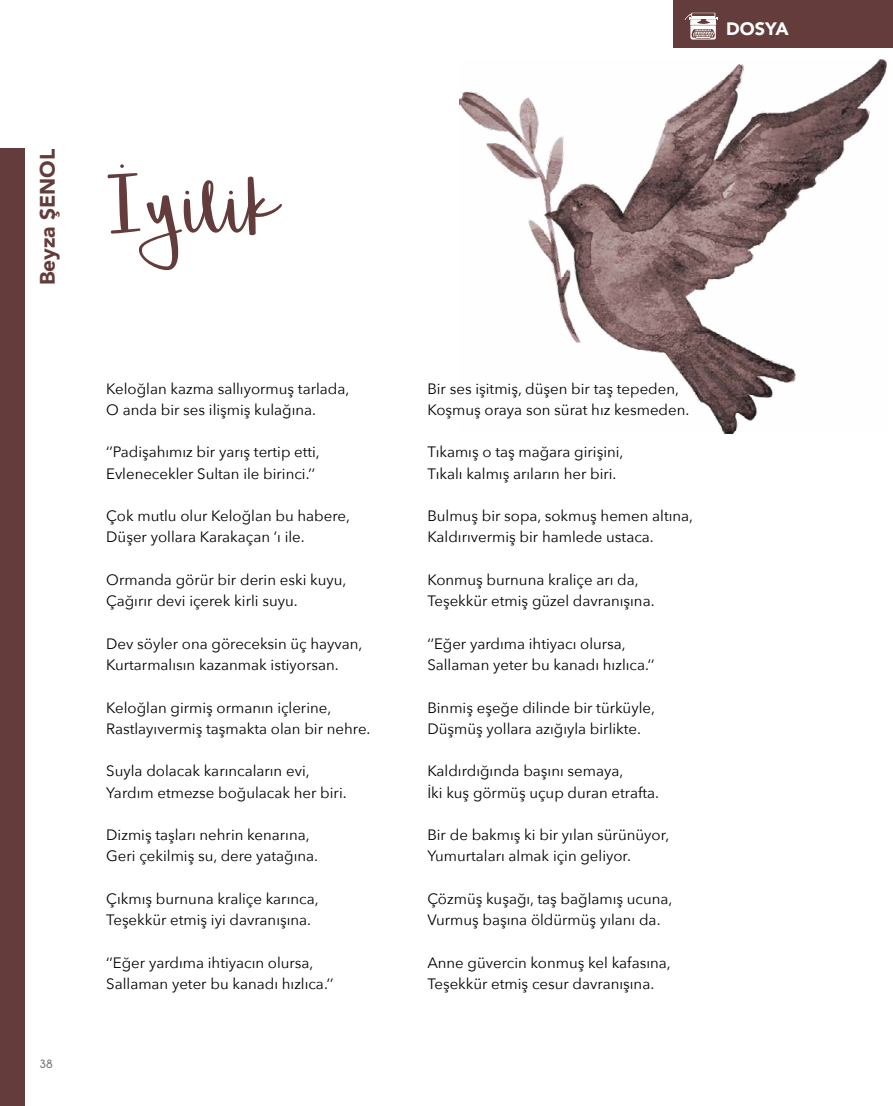
<style>
.page{position:relative;width:893px;height:1106px;background:#fff}
.page>*{position:absolute;margin:0;border:0;box-sizing:border-box;transform-origin:0 0}
.t1{font:135px "Shorthalt";color:#643c3b}
.t2{font:900 21px "Avenir";color:#643c3b}
.t3{font:900 18px "Avenir";color:#fff}
.t4{font:15px/21.3px "Avenir Next";color:#000}
.t5{font:700 12px "Champagne&Limousines";color:#777776}
</style>
<div class="page">
<div style="left:0;top:149px;width:24px;height:957px;background:#643c3b"></div>
<img style="left:459px;top:60px;width:427px;height:374px">
<div style="left:673px;top:0;width:220px;height:48px;background:#643c3b"></div>
<svg style="left:684px;top:13px;width:34px;height:27px"></svg>
<h2 class="t2" style="left:30px;top:285px;width:138px;rotate:-90deg">Beyza ŞENOL</h2>
<p class="t5" style="left:39px;top:1057px;width:15px">38</p>
<h1 class="t1" style="left:106px;top:150px;width:170px">İyilik</h1>
<p class="t4" style="left:106px;top:377px;width:245px">Keloğlan kazma sallıyormuş tarlada,<br>O anda bir ses ilişmiş kulağına.</p>
<p class="t4" style="left:106px;top:441px;width:215px">‘’Padişahımız bir yarış tertip etti,<br>Evlenecekler Sultan ile birinci.’’</p>
<p class="t4" style="left:106px;top:504px;width:245px">Çok mutlu olur Keloğlan bu habere,<br>Düşer yollara Karakaçan ’ı ile.</p>
<p class="t4" style="left:106px;top:568px;width:242px">Ormanda görür bir derin eski kuyu,<br>Çağırır devi içerek kirli suyu.</p>
<p class="t4" style="left:106px;top:632px;width:258px">Dev söyler ona göreceksin üç hayvan,<br>Kurtarmalısın kazanmak istiyorsan.</p>
<p class="t4" style="left:106px;top:696px;width:266px">Keloğlan girmiş ormanın içlerine,<br>Rastlayıvermiş taşmakta olan bir nehre.</p>
<p class="t4" style="left:106px;top:760px;width:242px">Suyla dolacak karıncaların evi,<br>Yardım etmezse boğulacak her biri.</p>
<p class="t4" style="left:106px;top:823px;width:213px">Dizmiş taşları nehrin kenarına,<br>Geri çekilmiş su, dere yatağına.</p>
<p class="t4" style="left:106px;top:887px;width:214px">Çıkmış burnuna kraliçe karınca,<br>Teşekkür etmiş iyi davranışına.</p>
<p class="t4" style="left:106px;top:951px;width:229px">‘’Eğer yardıma ihtiyacın olursa,<br>Sallaman yeter bu kanadı hızlıca.’’</p>
<p class="t3" style="left:726px;top:13px;width:64px">DOSYA</p>
<p class="t4" style="left:427px;top:377px;width:263px">Bir ses işitmiş, düşen bir taş tepeden,<br>Koşmuş oraya son sürat hız kesmeden.</p>
<p class="t4" style="left:427px;top:441px;width:198px">Tıkamış o taş mağara girişini,<br>Tıkalı kalmış arıların her biri.</p>
<p class="t4" style="left:427px;top:504px;width:267px">Bulmuş bir sopa, sokmuş hemen altına,<br>Kaldırıvermiş bir hamlede ustaca.</p>
<p class="t4" style="left:427px;top:568px;width:229px">Konmuş burnuna kraliçe arı da,<br>Teşekkür etmiş güzel davranışına.</p>
<p class="t4" style="left:427px;top:632px;width:229px">‘’Eğer yardıma ihtiyacı olursa,<br>Sallaman yeter bu kanadı hızlıca.’’</p>
<p class="t4" style="left:427px;top:696px;width:229px">Binmiş eşeğe dilinde bir türküyle,<br>Düşmüş yollara azığıyla birlikte.</p>
<p class="t4" style="left:427px;top:759px;width:233px">Kaldırdığında başını semaya,<br>İki kuş görmüş uçup duran etrafta.</p>
<p class="t4" style="left:427px;top:823px;width:243px">Bir de bakmış ki bir yılan sürünüyor,<br>Yumurtaları almak için geliyor.</p>
<p class="t4" style="left:427px;top:887px;width:247px">Çözmüş kuşağı, taş bağlamış ucuna,<br>Vurmuş başına öldürmüş yılanı da.</p>
<p class="t4" style="left:427px;top:951px;width:245px">Anne güvercin konmuş kel kafasına,<br>Teşekkür etmiş cesur davranışına.</p>
</div>
